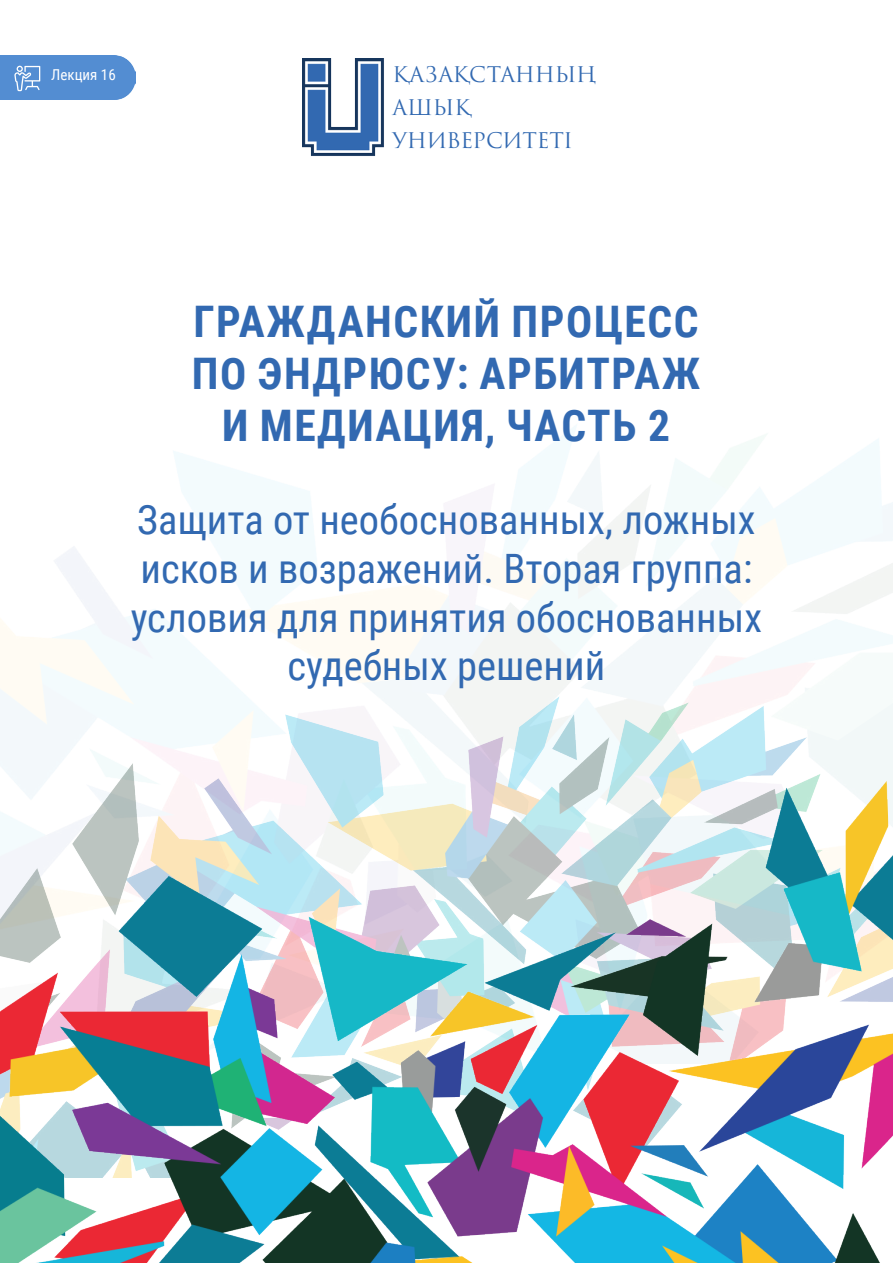
<style>
.page{position:relative;width:893px;height:1263px;background:#fff}
.page>*{position:absolute;margin:0;border:0;box-sizing:border-box;transform-origin:0 0}
.t1{font:700 43.5px/52.2px "Roboto Condensed";letter-spacing:.035em;color:#3269b1;text-align:center}
.t2{font:40.5px/48.6px "Roboto Condensed";color:#3269b1;text-align:center}
.t3{font:21px "Trajan Pro 3";letter-spacing:-.01em;color:#3269b1}
.t4{font:15px "Roboto Condensed";color:#fff}
</style>
<div class="page">
<img style="left:0;top:425px;width:893px;height:638px">
<img style="left:302px;top:58px;width:82px;height:98px">
<img style="left:0;top:696px;width:892px;height:33px">
<img style="left:0;top:729px;width:892px;height:534px">
<div style="left:0;top:55px;width:136px;height:45px;background:#538dd2"></div>
<svg style="left:14px;top:66px;width:26px;height:25px"></svg>
<p class="t4" style="left:51px;top:64px;width:66px">Лекция 16</p>
<p class="t3" style="left:393px;top:60px;width:205px">ҚАЗАҚСТАННЫҢ</p>
<p class="t3" style="left:393px;top:93px;width:80px">АШЫҚ</p>
<p class="t3" style="left:393px;top:126px;width:182px">УНИВЕРСИТЕТІ</p>
<p class="t1" style="left:192px;top:294px;width:510px">ГРАЖДАНСКИЙ ПРОЦЕСС<br>ПО ЭНДРЮСУ: АРБИТРАЖ<br>И МЕДИАЦИЯ, ЧАСТЬ 2</p>
<p class="t2" style="left:131px;top:494px;width:633px">Защита от необоснованных, ложных исков и возражений. Вторая группа: условия для принятия обоснованных судебных решений</p>
</div>
